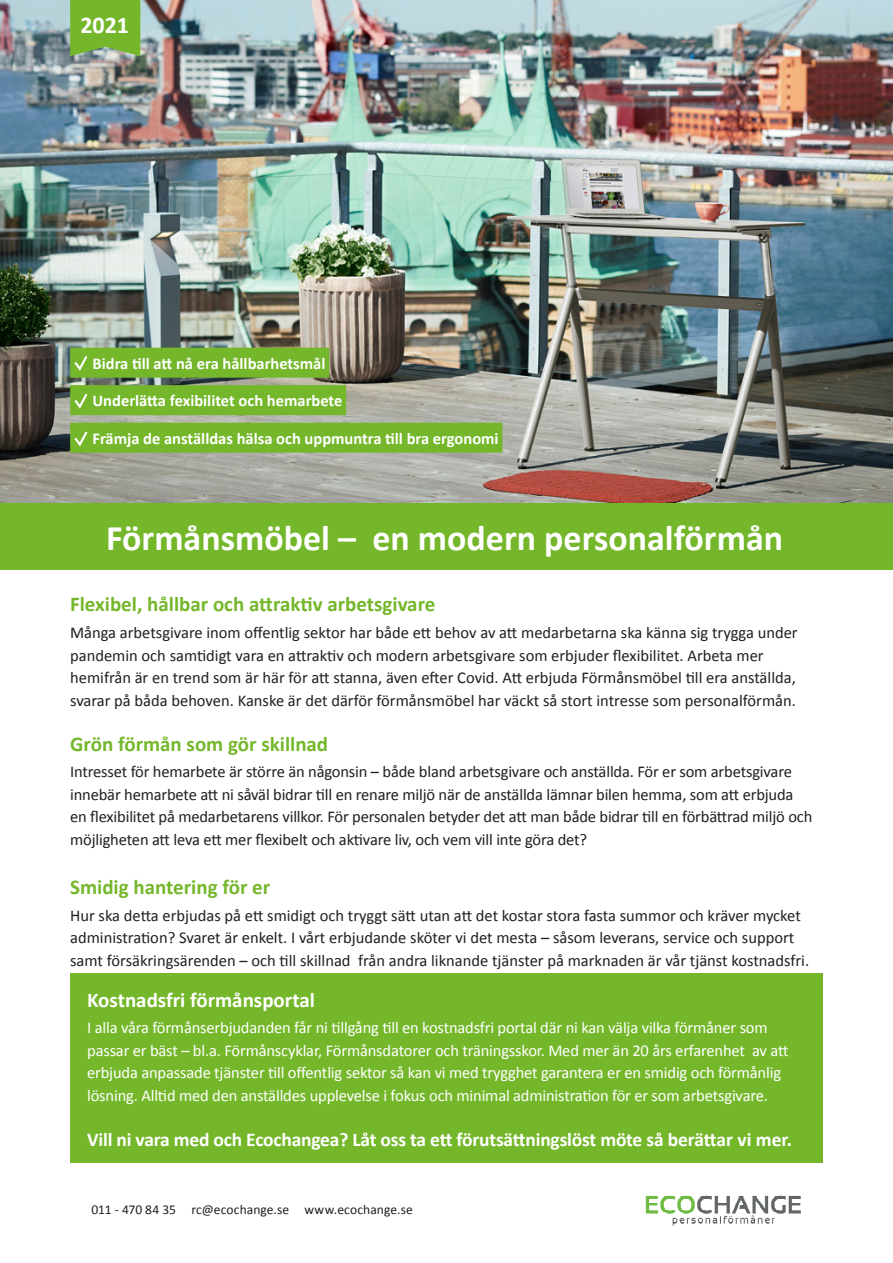
<style>
.page{position:relative;width:893px;height:1263px;background:#fff}
.page>*{position:absolute;margin:0;border:0;box-sizing:border-box;transform-origin:0 0}
.t1{font:700 36px "Calibri";color:#fff}
.t2{font:700 24px "Calibri";color:#fff}
.t3{font:700 21px "Calibri";color:#75b72b}
.t4{font:700 21px "Calibri";color:#fff}
.t5{font:700 19.5px "Calibri";letter-spacing:-.01em;color:#fff}
.t6{font:16.5px/22.5px "Calibri";letter-spacing:-.005em;color:#231f20}
.t7{font:16.5px/22.5px "Calibri";letter-spacing:-.01em;color:#fff}
.t8{font:700 16.5px "Calibri";color:#fff}
.t9{font:13.5px "Calibri";letter-spacing:.01em;color:#231f20}
</style>
<div class="page">
<img style="left:1px;top:0;width:892px;height:503px">
<img style="left:645px;top:1195px;width:156px;height:30px">
<div style="left:70px;top:974px;width:753px;height:189px;background:#75b72b"></div>
<div style="left:0;top:503px;width:893px;height:67px;background:#75b72b"></div>
<div style="left:70px;top:348px;width:259px;height:30px;background:#75b72b"></div>
<div style="left:70px;top:385px;width:276px;height:30px;background:#75b72b"></div>
<div style="left:70px;top:423px;width:432px;height:30px;background:#75b72b"></div>
<svg style="left:74px;top:356px;width:14px;height:15px"></svg>
<svg style="left:74px;top:393px;width:14px;height:16px"></svg>
<svg style="left:74px;top:431px;width:14px;height:16px"></svg>
<svg style="left:70px;top:0;width:70px;height:56px;background:#79b636"></svg>
<p class="t2" style="left:80px;top:8px;width:50px">2021</p>
<p class="t8" style="left:93px;top:351px;width:234px">Bidra till att nå era hållbarhetsmål</p>
<p class="t8" style="left:93px;top:389px;width:251px">Underlätta fexibilitet och hemarbete</p>
<p class="t8" style="left:93px;top:426px;width:408px">Främja de anställdas hälsa och uppmuntra till bra ergonomi</p>
<p class="t1" style="left:106px;top:513px;width:678px">Förmånsmöbel – en modern personalförmån</p>
<p class="t3" style="left:70px;top:589px;width:367px">Flexibel, hållbar och attraktiv arbetsgivare</p>
<p class="t6" style="left:70px;top:621px;width:729px">Många arbetsgivare inom offentlig sektor har både ett behov av att medarbetarna ska känna sig trygga under pandemin och samtidigt vara en attraktiv och modern arbetsgivare som erbjuder flexibilitet. Arbeta mer hemifrån är en trend som är här för att stanna, även efter Covid. Att erbjuda Förmånsmöbel till era anställda, svarar på båda behoven. Kanske är det därför förmånsmöbel har väckt så stort intresse som personalförmån.</p>
<p class="t3" style="left:70px;top:729px;width:260px">Grön förmån som gör skillnad</p>
<p class="t6" style="left:70px;top:760px;width:744px">Intresset för hemarbete är större än någonsin – både bland arbetsgivare och anställda. För er som arbetsgivare innebär hemarbete att ni såväl bidrar till en renare miljö när de anställda lämnar bilen hemma, som att erbjuda en flexibilitet på medarbetarens villkor. För personalen betyder det att man både bidrar till en förbättrad miljö och möjligheten att leva ett mer flexibelt och aktivare liv, och vem vill inte göra det?</p>
<p class="t3" style="left:70px;top:872px;width:202px">Smidig hantering för er</p>
<p class="t6" style="left:70px;top:904px;width:740px">Hur ska detta erbjudas på ett smidigt och tryggt sätt utan att det kostar stora fasta summor och kräver mycket administration? Svaret är enkelt. I vårt erbjudande sköter vi det mesta – såsom leverans, service och support samt försäkringsärenden – och till skillnad från andra liknande tjänster på marknaden är vår tjänst kostnadsfri.</p>
<p class="t4" style="left:87px;top:985px;width:229px">Kostnadsfri förmånsportal</p>
<p class="t7" style="left:87px;top:1016px;width:703px">I alla våra förmånserbjudanden får ni tillgång till en kostnadsfri portal där ni kan välja vilka förmåner som passar er bäst – bl.a. Förmånscyklar, Förmånsdatorer och träningsskor. Med mer än 20 års erfarenhet av att erbjuda anpassade tjänster till offentlig sektor så kan vi med trygghet garantera er en smidig och förmånlig lösning. Alltid med den anställdes upplevelse i fokus och minimal administration för er som arbetsgivare.</p>
<p class="t5" style="left:87px;top:1126px;width:706px">Vill ni vara med och Ecochangea? Låt oss ta ett förutsättningslöst möte så berättar vi mer.</p>
<p class="t9" style="left:91px;top:1200px;width:323px">011 - 470 84 35 rc@ecochange.se www.ecochange.se</p>
</div>
